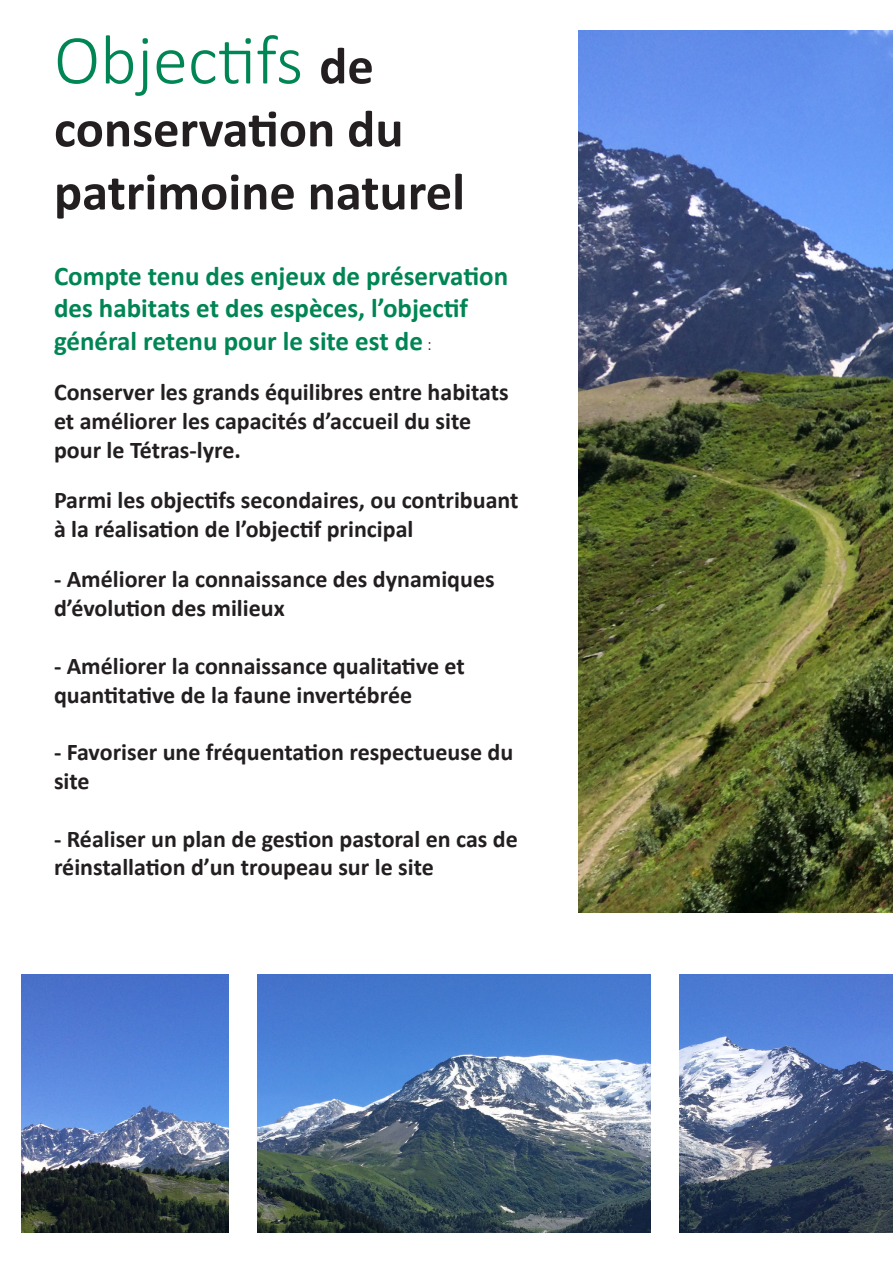
<style>
.page{position:relative;width:893px;height:1263px;background:#fff}
.page>*{position:absolute;margin:0;border:0;box-sizing:border-box;transform-origin:0 0}
.t1{font:300 70.5px "Calibri";color:#008554}
.t2{font:700 52.5px "Calibri";color:#231f20}
.t3{font:700 27px/32.4px "Calibri";color:#008554}
.t4{font:700 24px/28.8px "Calibri";color:#231f20}
.s1{font-weight:700;font-size:52.5px;color:#231f20}
.s2{font-weight:300;font-size:18px;color:#231f20}
</style>
<div class="page">
<img style="left:21px;top:974px;width:872px;height:259px">
<img style="left:578px;top:30px;width:315px;height:883px">
<div style="left:230px;top:974px;width:27px;height:259px;background:#fff"></div>
<div style="left:652px;top:974px;width:27px;height:259px;background:#fff"></div>
<p class="t1" style="left:54px;top:16px;width:321px">Objectifs <span class="s1">de</span></p>
<p class="t2" style="left:54px;top:95px;width:351px">conservation du</p>
<p class="t2" style="left:54px;top:158px;width:413px">patrimoine naturel</p>
<p class="t3" style="left:54px;top:260px;width:456px">Compte tenu des enjeux de préservation des habitats et des espèces, l’objectif général retenu pour le site est de <span class="s2">:</span></p>
<p class="t4" style="left:54px;top:378px;width:456px">Conserver les grands équilibres entre habitats et améliorer les capacités d’accueil du site pour le Tétras-lyre.</p>
<p class="t4" style="left:54px;top:486px;width:466px">Parmi les objectifs secondaires, ou contribuant à la réalisation de l’objectif principal</p>
<p class="t4" style="left:54px;top:565px;width:442px">- Améliorer la connaissance des dynamiques d’évolution des milieux</p>
<p class="t4" style="left:54px;top:651px;width:412px">- Améliorer la connaissance qualitative et quantitative de la faune invertébrée</p>
<p class="t4" style="left:54px;top:738px;width:461px">- Favoriser une fréquentation respectueuse du site</p>
<p class="t4" style="left:54px;top:824px;width:465px">- Réaliser un plan de gestion pastoral en cas de réinstallation d’un troupeau sur le site</p>
</div>
